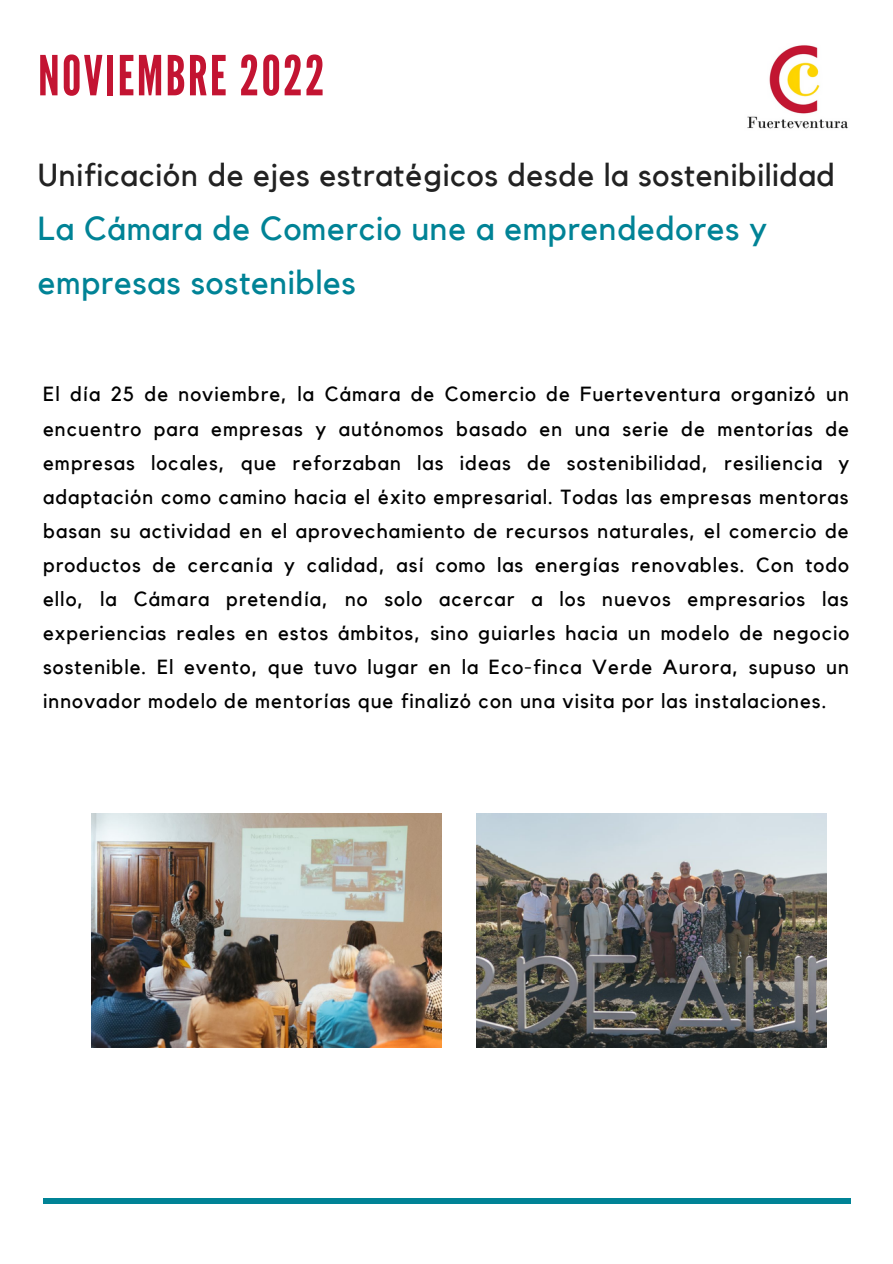
<style>
.page{position:relative;width:893px;height:1264px;background:#fff}
.page>*{position:absolute;margin:0;border:0;box-sizing:border-box;transform-origin:0 0}
.t1{font:55.05px "League Gothic";letter-spacing:.04em;color:#c31432}
.t2{font:33.3px/54px "Kollektif";letter-spacing:.02em;color:#008396}
.t3{font:31.8px "Kollektif";letter-spacing:.02em;color:#222}
.t4{font:20.4px/34px "Kollektif";letter-spacing:.05em;color:#000;text-align:justify}
</style>
<div class="page">
<div style="left:43px;top:1198px;width:807px;height:5px;background:#008396"></div>
<img style="left:91px;top:813px;width:350px;height:234px">
<img style="left:476px;top:813px;width:350px;height:234px">
<img style="left:747px;top:45px;width:102px;height:84px">
<h1 class="t1" style="left:38px;top:44px;width:288px">NOVIEMBRE 2022</h1>
<h3 class="t3" style="left:38px;top:160px;width:798px">Unificación de ejes estratégicos desde la sostenibilidad</h3>
<h2 class="t2" style="left:38px;top:203px;width:730px">La Cámara de Comercio une a emprendedores y empresas sostenibles</h2>
<p class="t4" style="left:43px;top:378px;width:807px">El día 25 de noviembre, la Cámara de Comercio de Fuerteventura organizó un encuentro para empresas y autónomos basado en una serie de mentorías de empresas locales, que reforzaban las ideas de sostenibilidad, resiliencia y adaptación como camino hacia el éxito empresarial. Todas las empresas mentoras basan su actividad en el aprovechamiento de recursos naturales, el comercio de productos de cercanía y calidad, así como las energías renovables. Con todo ello, la Cámara pretendía, no solo acercar a los nuevos empresarios las experiencias reales en estos ámbitos, sino guiarles hacia un modelo de negocio sostenible. El evento, que tuvo lugar en la Eco-finca Verde Aurora, supuso un innovador modelo de mentorías que finalizó con una visita por las instalaciones.</p>
</div>
